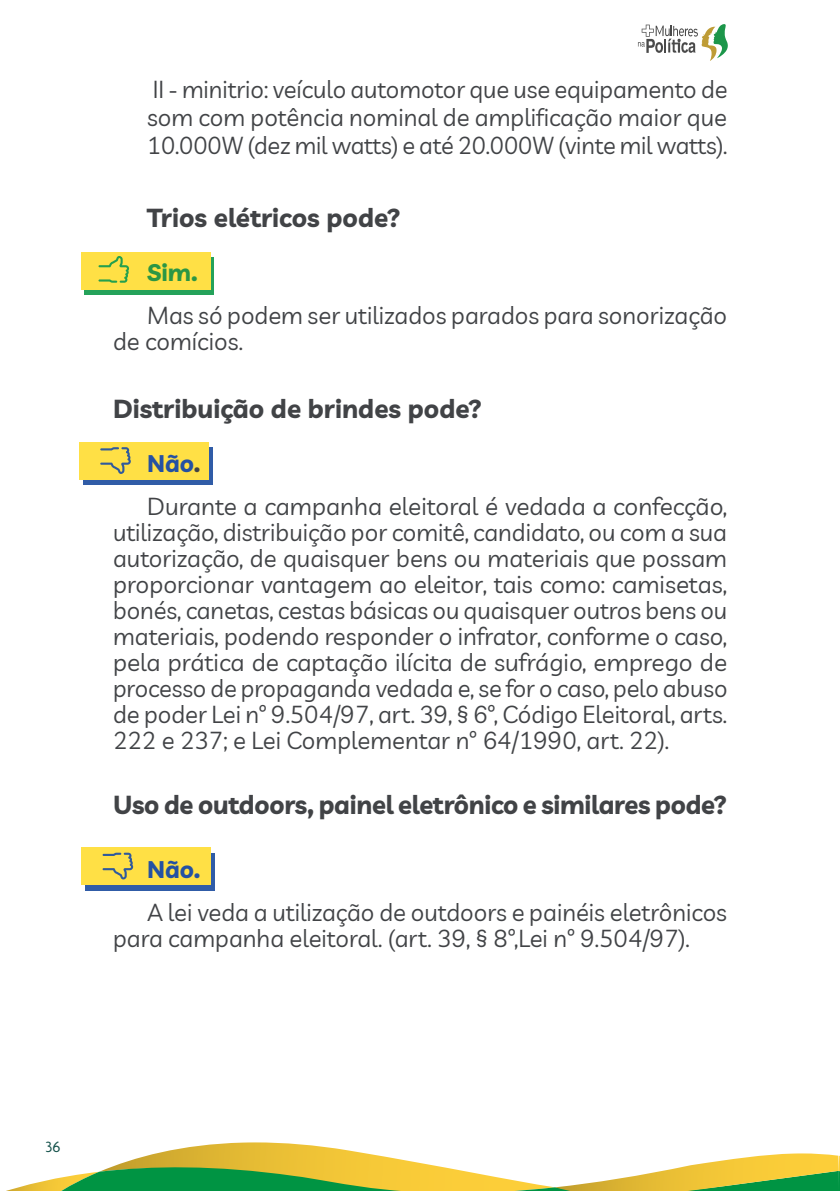
<style>
.page{position:relative;width:840px;height:1191px;background:#fff}
.page>*{position:absolute;margin:0;border:0;box-sizing:border-box;transform-origin:0 0}
.Destaque_002{font:700 26px "Livvic";letter-spacing:-.01em;color:#414346}
.TEXTO_SIMPLES{font:24px/26px "Livvic";color:#414346}
.BULLETS{font:24px/28px "Livvic";letter-spacing:-.005em;color:#414346;text-align:justify}
.TEXTO_SIMPLES-2{font:700 24px "Livvic";color:#2451a3}
.TEXTO_SIMPLES-3{font:700 24px "Livvic";color:#2b9644}
.t1{font:16px "Agenda";color:#15524b}
.s1{color:#414346}
</style>
<div class="page">
<svg style="left:6px;top:1142px;width:833px;height:49px"></svg>
<svg style="left:638px;top:24px;width:89px;height:37px"></svg>
<svg style="left:83px;top:447px;width:129px;height:38px"></svg>
<div style="left:85px;top:853px;width:129px;height:37px;background:#305ca7"></div>
<div style="left:79px;top:442px;width:129px;height:37px;background:#ffe045"></div>
<div style="left:81px;top:847px;width:130px;height:38px;background:#ffe045"></div>
<svg style="left:100px;top:447px;width:31px;height:27px"></svg>
<svg style="left:102px;top:852px;width:31px;height:27px"></svg>
<div style="left:85px;top:258px;width:129px;height:37px;background:#24a25a"></div>
<div style="left:81px;top:252px;width:129px;height:38px;background:#ffe045"></div>
<svg style="left:98px;top:256px;width:31px;height:27px"></svg>
<p class="BULLETS" style="left:147px;top:74px;width:581px">II - minitrio: veículo automotor que use equipamento de som com potência nominal de amplificação maior que 10.000W (dez mil watts) e até 20.000W (vinte mil watts).</p>
<p class="Destaque_002" style="left:147px;top:198px;width:255px">Trios elétricos pode?</p>
<p class="TEXTO_SIMPLES-3" style="left:147px;top:254px;width:52px">Sim.</p>
<p class="TEXTO_SIMPLES" style="left:113px;top:301px;width:615px;text-indent:34px">Mas só podem ser utilizados parados para sonorização de comícios.</p>
<p class="Destaque_002" style="left:113px;top:388px;width:370px">Distribuição de brindes pode?</p>
<p class="TEXTO_SIMPLES-2" style="left:147px;top:444px;width:55px">Não<span class="s1">.</span></p>
<p class="TEXTO_SIMPLES" style="left:113px;top:492px;width:615px;text-align:justify;text-indent:34px">Durante a campanha eleitoral é vedada a confecção, utilização, distribuição por comitê, candidato, ou com a sua autorização, de quaisquer bens ou materiais que possam proporcionar vantagem ao eleitor, tais como: camisetas, bonés, canetas, cestas básicas ou quaisquer outros bens ou materiais, podendo responder o infrator, conforme o caso, pela prática de captação ilícita de sufrágio, emprego de processo de propaganda vedada e, se for o caso, pelo abuso de poder Lei nº 9.504/97, art. 39, § 6º, Código Eleitoral, arts.<br>222 e 237; e Lei Complementar nº 64/1990, art. 22).</p>
<p class="Destaque_002" style="left:113px;top:784px;width:615px">Uso de outdoors, painel eletrônico e similares pode?</p>
<p class="TEXTO_SIMPLES-2" style="left:147px;top:850px;width:55px">Não.</p>
<p class="TEXTO_SIMPLES" style="left:113px;top:897px;width:615px;text-indent:34px">A lei veda a utilização de outdoors e painéis eletrônicos para campanha eleitoral. (art. 39, § 8º,Lei nº 9.504/97).</p>
<p class="t1" style="left:45px;top:1138px;width:17px">36</p>
</div>
